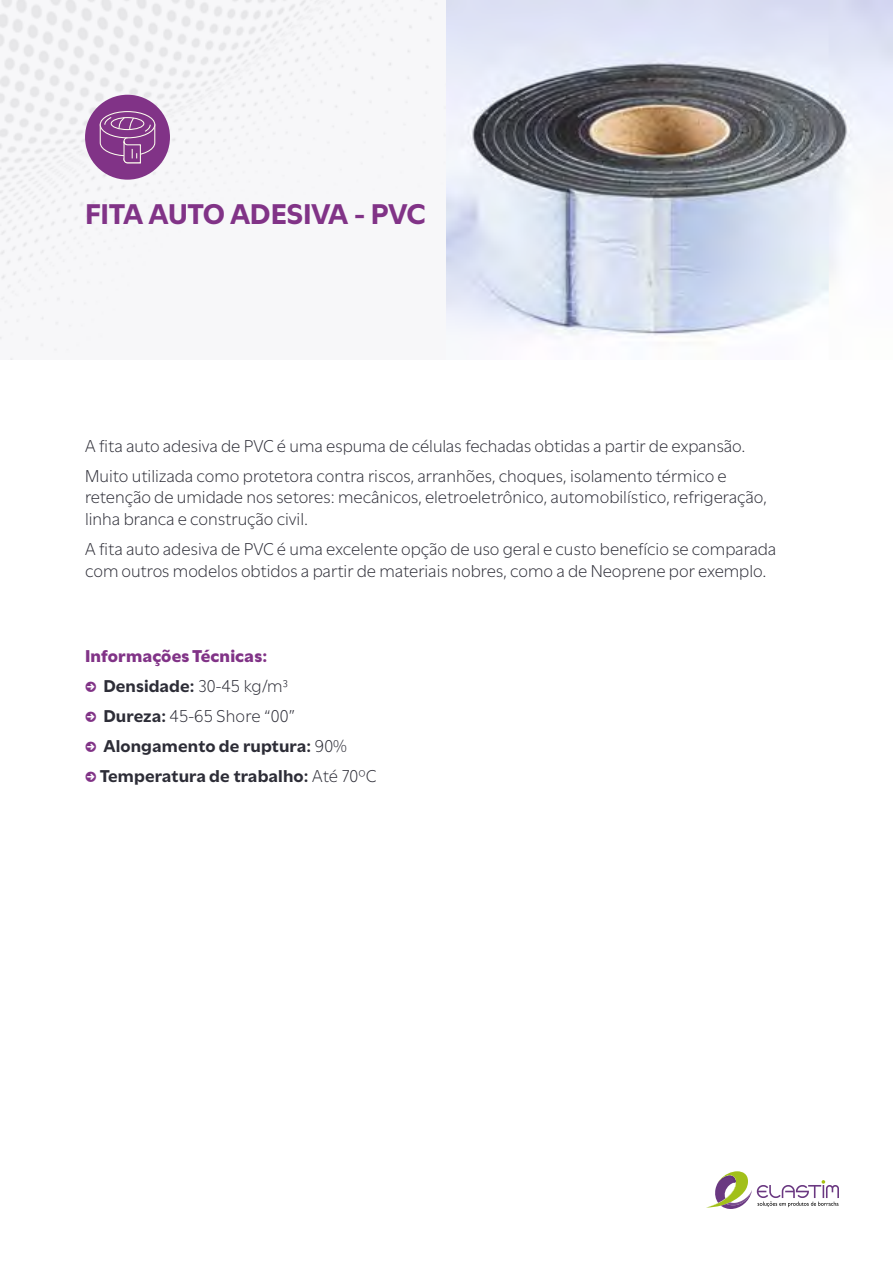
<style>
.page{position:relative;width:893px;height:1263px;background:#fff}
.page>*{position:absolute;margin:0;border:0;box-sizing:border-box;transform-origin:0 0}
.t1{font:700 30px "Utile";letter-spacing:-.015em;color:#813387}
.t2{font:300 18px/21.6px "Utile";color:#2d2d37}
.t3{font:700 18px/30.2px "Utile";letter-spacing:.005em;color:#2d2d37}
.s1{font-weight:900;color:#813387}
.s2{font-weight:300}
</style>
<div class="page">
<svg style="left:706px;top:1171px;width:133px;height:38px"></svg>
<img style="left:0;top:0;width:446px;height:359px">
<img style="left:446px;top:0;width:447px;height:336px">
<div style="left:85px;top:95px;width:85px;height:85px;background:#813387;border-radius:50%"></div>
<div style="left:100px;top:111px;width:55px;height:27px;border:1px solid #fcfced;border-radius:50%"></div>
<svg style="left:99px;top:116px;width:57px;height:48px"></svg>
<h1 class="t1" style="left:85px;top:189px;width:342px">FITA AUTO ADESIVA - PVC</h1>
<p class="t2" style="left:85px;top:429px;width:662px;line-height:30.2px">A fita auto adesiva de PVC é uma espuma de células fechadas obtidas a partir de expansão.<br>Muito utilizada como protetora contra riscos, arranhões, choques, isolamento térmico e</p>
<p class="t2" style="left:85px;top:485px;width:683px">retenção de umidade nos setores: mecânicos, eletroeletrônico, automobilístico, refrigeração, linha branca e construção civil.</p>
<p class="t2" style="left:85px;top:537px;width:693px">A fita auto adesiva de PVC é uma excelente opção de uso geral e custo benefício se comparada com outros modelos obtidos a partir de materiais nobres, como a de Neoprene por exemplo.</p>
<p class="t3" style="left:100px;top:639px;width:278px;text-indent:-15px"><span class="s1">Informações Técnicas:<br></span>Densidade: <span class="s2">30-45 kg/m³<br></span>Dureza: <span class="s2">45-65 Shore “00”<br></span>Alongamento de ruptura: <span class="s2">90%<br></span>Temperatura de trabalho: <span class="s2">Até 70ºC</span></p>
</div>
